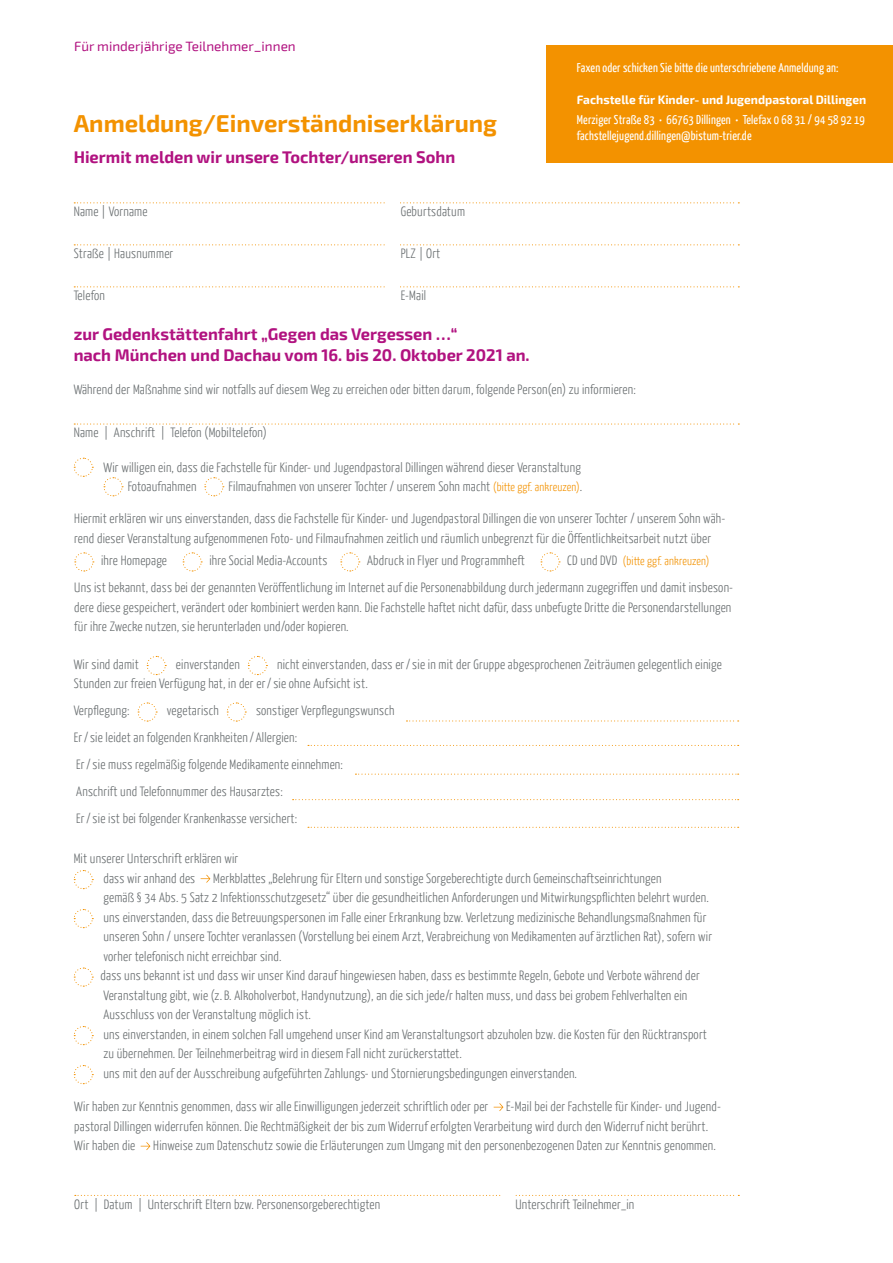
<style>
.page{position:relative;width:893px;height:1263px;background:#fff}
.page>*{position:absolute;margin:0;border:0;box-sizing:border-box;transform-origin:0 0}
.b-headline_exo_bold{font:700 24px "Exo 2";color:#f39200}
.headline_bdkj_13{font:700 16.5px "Exo 2";color:#b11280}
.b-leerzeile{font:300 13.5px/19.5px "BDKJ";color:#676c6e}
.b-copy_bdkj_reg{font:300 13.5px/19.5px "BDKJ";color:#676c6e}
.b-anmeldung_name_bdk{font:300 13.5px "BDKJ";color:#676c6e}
.b-leerzeile-2{font:13.5px "Exo 2";color:#b11280}
.b-copy_bdkj_reg-2{font:12.75px "BDKJ";color:#fff}
.name_exo_8_bold{font:700 12px "Exo 2";color:#fff}
.b-leerzeile-3{font:300 12px "BDKJ";color:#f39200}
.s1{font-size:12px;color:#f39200}
.s2{font-size:13.5px;color:#676c6e}
</style>
<div class="page">
<div style="left:547px;top:45px;width:346px;height:117px;background:#f39200"></div>
<svg style="left:73px;top:457px;width:20px;height:20px"></svg>
<svg style="left:103px;top:477px;width:20px;height:20px"></svg>
<svg style="left:204px;top:477px;width:20px;height:20px"></svg>
<svg style="left:74px;top:202px;width:665px;height:1px"></svg>
<svg style="left:74px;top:244px;width:665px;height:1px"></svg>
<svg style="left:74px;top:286px;width:665px;height:1px"></svg>
<svg style="left:74px;top:423px;width:665px;height:2px"></svg>
<svg style="left:74px;top:552px;width:20px;height:20px"></svg>
<svg style="left:182px;top:552px;width:20px;height:20px"></svg>
<svg style="left:340px;top:552px;width:20px;height:20px"></svg>
<svg style="left:540px;top:552px;width:20px;height:20px"></svg>
<div style="left:387px;top:191px;width:13px;height:109px;background:#fff"></div>
<svg style="left:146px;top:656px;width:20px;height:20px"></svg>
<svg style="left:247px;top:656px;width:20px;height:20px"></svg>
<svg style="left:137px;top:702px;width:20px;height:20px"></svg>
<svg style="left:226px;top:702px;width:20px;height:20px"></svg>
<svg style="left:73px;top:870px;width:20px;height:20px"></svg>
<svg style="left:201px;top:875px;width:9px;height:8px"></svg>
<svg style="left:73px;top:909px;width:20px;height:20px"></svg>
<svg style="left:73px;top:967px;width:20px;height:20px"></svg>
<svg style="left:73px;top:1026px;width:20px;height:20px"></svg>
<svg style="left:73px;top:1065px;width:20px;height:20px"></svg>
<svg style="left:75px;top:1195px;width:664px;height:1px"></svg>
<svg style="left:494px;top:1103px;width:9px;height:8px"></svg>
<svg style="left:141px;top:1142px;width:9px;height:8px"></svg>
<div style="left:502px;top:1173px;width:13px;height:73px;background:#fff"></div>
<svg style="left:308px;top:745px;width:431px;height:1px"></svg>
<svg style="left:406px;top:720px;width:333px;height:1px"></svg>
<svg style="left:355px;top:774px;width:384px;height:1px"></svg>
<svg style="left:293px;top:799px;width:446px;height:1px"></svg>
<svg style="left:308px;top:827px;width:431px;height:1px"></svg>
<p class="b-leerzeile-2" style="left:74px;top:38px;width:223px">Für minderjährige Teilnehmer_innen</p>
<p class="b-headline_exo_bold" style="left:74px;top:110px;width:425px">Anmeldung/Einverständniserklärung</p>
<p class="headline_bdkj_13" style="left:74px;top:147px;width:383px">Hiermit melden wir unsere Tochter/unseren Sohn</p>
<p class="b-anmeldung_name_bdk" style="left:74px;top:203px;width:76px">Name | Vorname</p>
<p class="b-anmeldung_name_bdk" style="left:401px;top:203px;width:66px">Geburtsdatum</p>
<p class="b-anmeldung_name_bdk" style="left:74px;top:245px;width:101px">Straße | Hausnummer</p>
<p class="b-anmeldung_name_bdk" style="left:401px;top:245px;width:41px">PLZ | Ort</p>
<p class="b-anmeldung_name_bdk" style="left:74px;top:287px;width:33px">Telefon</p>
<p class="b-anmeldung_name_bdk" style="left:401px;top:287px;width:27px">E-Mail</p>
<p class="headline_bdkj_13" style="left:74px;top:324px;width:385px">zur Gedenkstättenfahrt „Gegen das Vergessen …“</p>
<p class="headline_bdkj_13" style="left:74px;top:345px;width:457px">nach München und Dachau vom 16. bis 20. Oktober 2021 an.</p>
<p class="b-copy_bdkj_reg-2" style="left:577px;top:59px;width:263px">Faxen oder schicken Sie bitte die unterschriebene Anmeldung an:</p>
<p class="b-copy_bdkj_reg-2" style="left:577px;top:111px;width:290px">Merziger Straße 83 • 66763 Dillingen • Telefax 0 68 31 / 94 58 92 19</p>
<p class="b-copy_bdkj_reg-2" style="left:577px;top:127px;width:176px">fachstellejugend.dillingen@bistum-trier.de</p>
<p class="name_exo_8_bold" style="left:577px;top:93px;width:291px">Fachstelle für Kinder- und Jugendpastoral Dillingen</p>
<p class="b-leerzeile" style="left:74px;top:379px;width:564px">Während der Maßnahme sind wir notfalls auf diesem Weg zu erreichen oder bitten darum, folgende Person(en) zu informieren:</p>
<p class="b-anmeldung_name_bdk" style="left:74px;top:424px;width:195px">Name | Anschrift | Telefon (Mobiltelefon)</p>
<p class="b-leerzeile" style="left:103px;top:457px;width:479px">Wir willigen ein, dass die Fachstelle für Kinder- und Jugendpastoral Dillingen während dieser Veranstaltung</p>
<p class="b-leerzeile" style="left:128px;top:476px;width:70px">Fotoaufnahmen</p>
<p class="b-leerzeile" style="left:229px;top:476px;width:355px">Filmaufnahmen von unserer Tochter / unserem Sohn macht <span class="s1">(bitte ggf. ankreuzen)</span>.</p>
<p class="b-leerzeile" style="left:74px;top:508px;width:653px">Hiermit erklären wir uns einverstanden, dass die Fachstelle für Kinder- und Jugendpastoral Dillingen die von unserer Tochter / unserem Sohn wäh&shy;rend dieser Veranstaltung aufgenommenen Foto- und Filmaufnahmen zeitlich und räumlich unbegrenzt für die Öffentlichkeitsarbeit nutzt über</p>
<p class="b-leerzeile" style="left:101px;top:550px;width:68px">ihre Homepage</p>
<p class="b-leerzeile" style="left:209px;top:550px;width:120px">ihre Social Media-Accounts</p>
<p class="b-leerzeile" style="left:367px;top:550px;width:160px">Abdruck in Flyer und Programmheft</p>
<p class="b-leerzeile-3" style="left:567px;top:553px;width:144px"><span class="s2">CD und DVD</span> (bitte ggf. ankreuzen)</p>
<p class="b-leerzeile" style="left:74px;top:577px;width:661px">Uns ist bekannt, dass bei der genannten Veröffentlichung im Internet auf die Personenabbildung durch jedermann zugegriffen und damit insbeson&shy;dere diese gespeichert, verändert oder kombiniert werden kann. Die Fachstelle haftet nicht dafür, dass unbefugte Dritte die Personendarstellungen für ihre Zwecke nutzen, sie herunterladen und/oder kopieren.</p>
<p class="b-leerzeile" style="left:74px;top:654px;width:650px;text-indent:203px">nicht einverstanden, dass er/sie in mit der Gruppe abgesprochenen Zeiträumen gelegentlich einige<br>Stunden zur freien Verfügung hat, in der er/sie ohne Aufsicht ist.</p>
<p class="b-leerzeile" style="left:74px;top:700px;width:58px">Verpflegung:</p>
<p class="b-leerzeile" style="left:167px;top:700px;width:54px">vegetarisch</p>
<p class="b-leerzeile" style="left:256px;top:700px;width:140px">sonstiger Verpflegungswunsch</p>
<p class="b-leerzeile" style="left:74px;top:727px;width:225px">Er/sie leidet an folgenden Krankheiten / Allergien:</p>
<p class="b-leerzeile" style="left:76px;top:754px;width:268px">Er/sie muss regelmäßig folgende Medikamente einnehmen:</p>
<p class="b-leerzeile" style="left:76px;top:781px;width:208px">Anschrift und Telefonnummer des Hausarztes:</p>
<p class="b-leerzeile" style="left:76px;top:808px;width:223px">Er/sie ist bei folgender Krankenkasse versichert:</p>
<p class="b-leerzeile" style="left:74px;top:848px;width:166px">Mit unserer Unterschrift erklären wir</p>
<p class="b-leerzeile" style="left:103px;top:868px;width:94px">dass wir anhand des</p>
<p class="b-leerzeile" style="left:213px;top:868px;width:450px">Merkblattes „Belehrung für Eltern und sonstige Sorgeberechtigte durch Gemeinschaftseinrichtungen</p>
<p class="b-leerzeile" style="left:103px;top:887px;width:607px">gemäß § 34 Abs. 5 Satz 2 Infektionsschutzgesetz“ über die gesundheitlichen Anforderungen und Mitwirkungspflichten belehrt wurden.</p>
<p class="b-leerzeile" style="left:103px;top:907px;width:605px">uns einverstanden, dass die Betreuungspersonen im Falle einer Erkrankung bzw. Verletzung medizinische Behandlungsmaßnahmen für</p>
<p class="b-leerzeile" style="left:103px;top:926px;width:610px">unseren Sohn / unsere Tochter veranlassen (Vorstellung bei einem Arzt, Verabreichung von Medikamenten auf ärztlichen Rat), sofern wir</p>
<p class="b-leerzeile" style="left:103px;top:946px;width:180px">vorher telefonisch nicht erreichbar sind.</p>
<p class="b-leerzeile" style="left:100px;top:965px;width:601px">dass uns bekannt ist und dass wir unser Kind darauf hingewiesen haben, dass es bestimmte Regeln, Gebote und Verbote während der</p>
<p class="b-leerzeile" style="left:103px;top:985px;width:586px">Veranstaltung gibt, wie (z. B. Alkoholverbot, Handynutzung), an die sich jede/r halten muss, und dass bei grobem Fehlverhalten ein</p>
<p class="b-leerzeile" style="left:103px;top:1004px;width:209px">Ausschluss von der Veranstaltung möglich ist.</p>
<p class="b-leerzeile" style="left:103px;top:1024px;width:605px">uns einverstanden, in einem solchen Fall umgehend unser Kind am Veranstaltungsort abzuholen bzw. die Kosten für den Rücktransport</p>
<p class="b-leerzeile" style="left:103px;top:1043px;width:360px">zu übernehmen. Der Teilnehmerbeitrag wird in diesem Fall nicht zurückerstattet.</p>
<p class="b-leerzeile" style="left:103px;top:1063px;width:475px">uns mit den auf der Ausschreibung aufgeführten Zahlungs- und Stornierungsbedingungen einverstanden.</p>
<p class="b-copy_bdkj_reg" style="left:74px;top:1096px;width:416px">Wir haben zur Kenntnis genommen, dass wir alle Einwilligungen jederzeit schriftlich oder per</p>
<p class="b-leerzeile" style="left:74px;top:654px;width:67px">Wir sind damit</p>
<p class="b-leerzeile" style="left:176px;top:654px;width:66px">einverstanden</p>
<p class="b-copy_bdkj_reg" style="left:74px;top:1096px;width:648px;text-indent:432px">E-Mail bei der Fachstelle für Kinder- und Jugend&shy;pastoral Dillingen widerrufen können. Die Rechtmäßigkeit der bis zum Widerruf erfolgten Verarbeitung wird durch den Widerruf nicht berührt.</p>
<p class="b-copy_bdkj_reg" style="left:74px;top:1135px;width:63px">Wir haben die</p>
<p class="b-copy_bdkj_reg" style="left:153px;top:1135px;width:564px">Hinweise zum Datenschutz sowie die Erläuterungen zum Umgang mit den personenbezogenen Daten zur Kenntnis genommen.</p>
<p class="b-anmeldung_name_bdk" style="left:74px;top:1195px;width:308px">Ort | Datum | Unterschrift Eltern bzw. Personensorgeberechtigten</p>
<p class="b-anmeldung_name_bdk" style="left:515px;top:1195px;width:121px">Unterschrift Teilnehmer_in</p>
</div>
